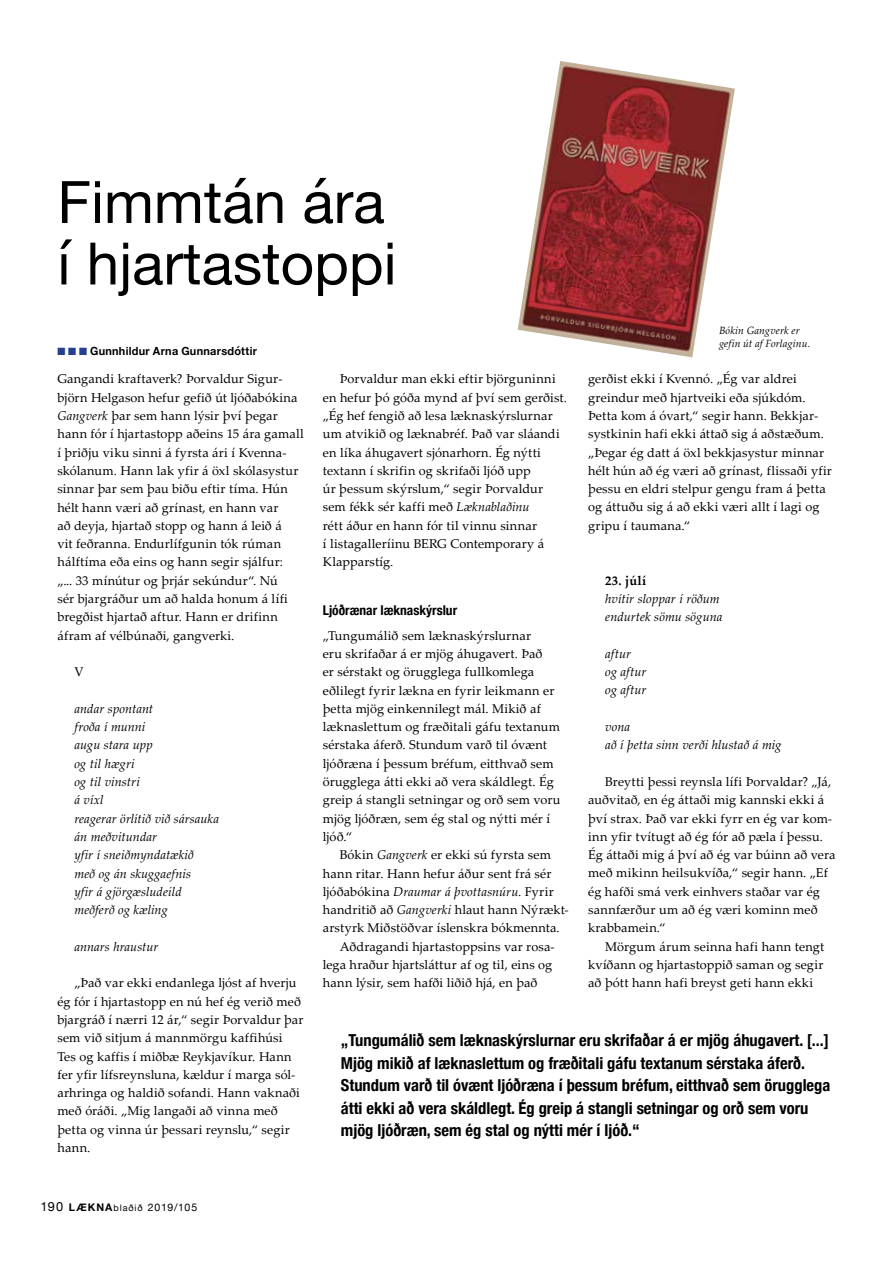
<style>
.page{position:relative;width:893px;height:1263px;background:#fff}
.page>*{position:absolute;margin:0;border:0;box-sizing:border-box;transform-origin:0 0}
.t1{font:58.5px/61.5px "Helvetica Neue";color:#000}
.t2{font:700 condensed 16.5px/22.5px "Helvetica Neue";color:#000}
.t3{font:700 condensed 13.5px "Helvetica Neue";color:#000}
.t4{font:12.75px/18.3px "Palatino Linotype";letter-spacing:.01em;color:#000}
.t5{font:italic 12.75px/18.3px "Palatino Linotype";letter-spacing:.005em;color:#000}
.t6{font:700 12.75px "Palatino Linotype";letter-spacing:.025em;color:#000}
.t7{font:700 11.25px "Helvetica Neue";letter-spacing:.025em;color:#000}
.t8{font:italic 10.5px/13.5px "Palatino Linotype";letter-spacing:.01em;color:#000}
.t9{font:10.5px "Helvetica Neue";letter-spacing:.07em;color:#000}
.s1{color:#25408f}
.s2{font-style:italic}
.s3{font-style:normal}
.s4{font-size:12.75px}
.s5{font-weight:700}
.s6{font-size:9px}
</style>
<div class="page">
<img style="left:518px;top:61px;width:217px;height:296px">
<h1 class="t1" style="left:57px;top:175px;width:341px">Fimmtán ára í hjartastoppi</h1>
<p class="t7" style="left:57px;top:343px;width:201px"><span class="s1">■</span> <span class="s1">■</span> <span class="s1">■</span> Gunnhildur Arna Gunnarsdóttir</p>
<p class="t8" style="left:719px;top:323px;width:93px">Bókin Gangverk er gefin út af Forlaginu.</p>
<p class="t4" style="left:57px;top:369px;width:248px">Gangandi kraftaverk? Þorvaldur Sigur&shy;björn Helgason hefur gefið út ljóðabókina <span class="s2">Gangverk</span> þar sem hann lýsir því þegar hann fór í hjartastopp aðeins 15 ára gamall í þriðju viku sinni á fyrsta ári í Kvenna&shy;skólanum. Hann lak yfir á öxl skólasystur sinnar þar sem þau biðu eftir tíma. Hún hélt hann væri að grínast, en hann var<br>að deyja, hjartað stopp og hann á leið á<br>vit feðranna. Endurlífgunin tók rúman hálftíma eða eins og hann segir sjálfur:<br>„... 33 mínútur og þrjár sekúndur“. Nú<br>sér bjargráður um að halda honum á lífi bregðist hjartað aftur. Hann er drifinn áfram af vélbúnaði, gangverki.</p>
<p class="t4" style="left:74px;top:662px;width:11px">V</p>
<p class="t5" style="left:74px;top:699px;width:146px">andar spontant<br>froða í munni<br>augu stara upp<br>og til hægri<br>og til vinstri<br>á víxl<br>reagerar örlítið við sársauka án meðvitundar<br>yfir í sneiðmyndatækið<br>með og án skuggaefnis<br>yfir á gjörgæsludeild meðferð og kæling</p>
<p class="t5" style="left:74px;top:937px;width:86px">annars hraustur</p>
<p class="t4" style="left:57px;top:973px;width:248px;text-indent:17px">„Það var ekki endanlega ljóst af hverju ég fór í hjartastopp en nú hef ég verið með bjargráð í nærri 12 ár,“ segir Þorvaldur þar sem við sitjum á mannmörgu kaffihúsi Tes og kaffis í miðbæ Reykjavíkur. Hann fer yfir lífsreynsluna, kældur í marga sól&shy;arhringa og haldið sofandi. Hann vaknaði með óráði. „Mig langaði að vinna með þetta og vinna úr þessari reynslu,“ segir hann.</p>
<p class="t4" style="left:323px;top:369px;width:246px;text-indent:17px">Þorvaldur man ekki eftir björguninni en hefur þó góða mynd af því sem gerðist. „Ég hef fengið að lesa læknaskýrslurnar um atvikið og læknabréf. Það var sláandi en líka áhugavert sjónarhorn. Ég nýtti textann í skrifin og skrifaði ljóð upp<br>úr þessum skýrslum,“ segir Þorvaldur sem fékk sér kaffi með <span class="s2">Læknablaðinu<br></span>rétt áður en hann fór til vinnu sinnar<br>í listagalleríinu BERG Contemporary á Klapparstíg.</p>
<p class="t3" style="left:323px;top:599px;width:136px">Ljóðrænar læknaskýrslur</p>
<p class="t4" style="left:323px;top:626px;width:239px">„Tungumálið sem læknaskýrslurnar<br>eru skrifaðar á er mjög áhugavert. Það<br>er sérstakt og örugglega fullkomlega eðlilegt fyrir lækna en fyrir leikmann er þetta mjög einkennilegt mál. Mikið af læknaslettum og fræðitali gáfu textanum sérstaka áferð. Stundum varð til óvænt ljóðræna í þessum bréfum, eitthvað sem örugglega átti ekki að vera skáldlegt. Ég greip á stangli setningar og orð sem voru mjög ljóðræn, sem ég stal og nýtti mér í ljóð.“</p>
<p class="t4" style="left:340px;top:845px;width:213px">Bókin <span class="s2">Gangverk</span> er ekki sú fyrsta sem</p>
<p class="t4" style="left:323px;top:863px;width:230px">hann ritar. Hann hefur áður sent frá sér</p>
<p class="t5" style="left:323px;top:882px;width:232px"><span class="s3">ljóðabókina</span> Draumar á þvottasnúru<span class="s3">. Fyrir</span></p>
<p class="t4" style="left:323px;top:900px;width:247px">handritið að <span class="s2">Gangverki</span> hlaut hann Nýrækt-</p>
<p class="t4" style="left:323px;top:918px;width:239px">arstyrk Miðstöðvar íslenskra bókmennta.</p>
<p class="t4" style="left:340px;top:937px;width:216px">Aðdragandi hjartastoppsins var rosa-</p>
<p class="t4" style="left:323px;top:955px;width:231px">lega hraður hjartsláttur af og til, eins og</p>
<p class="t4" style="left:323px;top:973px;width:216px">hann lýsir, sem hafði liðið hjá, en það</p>
<p class="t4" style="left:588px;top:369px;width:245px">gerðist ekki í Kvennó. „Ég var aldrei greindur með hjartveiki eða sjúkdóm.<br>Þetta kom á óvart,“ segir hann. Bekkjar&shy;systkinin hafi ekki áttað sig á aðstæðum. „Þegar ég datt á öxl bekkjasystur minnar hélt hún að ég væri að grínast, flissaði yfir þessu en eldri stelpur gengu fram á þetta og áttuðu sig á að ekki væri allt í lagi og gripu í taumana.“</p>
<p class="t6" style="left:605px;top:571px;width:43px">23. júlí</p>
<p class="t5" style="left:605px;top:589px;width:119px">hvítir sloppar í röðum endurtek sömu söguna</p>
<p class="t5" style="left:605px;top:644px;width:43px">aftur<br>og aftur og aftur</p>
<p class="t5" style="left:605px;top:717px;width:178px">vona<br>að í þetta sinn verði hlustað á mig</p>
<p class="t4" style="left:588px;top:772px;width:249px;text-indent:17px">Breytti þessi reynsla lífi Þorvaldar? „Já, auðvitað, en ég áttaði mig kannski ekki á því strax. Það var ekki fyrr en ég var kom&shy;inn yfir tvítugt að ég fór að pæla í þessu.<br>Ég áttaði mig á því að ég var búinn að vera með mikinn heilsukvíða,“ segir hann. „Ef ég hafði smá verk einhvers staðar var ég sannfærður um að ég væri kominn með krabbamein.“</p>
<p class="t4" style="left:588px;top:937px;width:238px;text-align:justify;text-indent:17px">Mörgum árum seinna hafi hann tengt kvíðann og hjartastoppið saman og segir að þótt hann hafi breyst geti hann ekki</p>
<p class="t2" style="left:341px;top:1028px;width:491px">„Tungumálið sem læknaskýrslurnar eru skrifaðar á er mjög áhugavert. [...] Mjög mikið af læknaslettum og fræðitali gáfu textanum sérstaka áferð.<br>Stundum varð til óvænt ljóðræna í þessum bréfum, eitthvað sem örugglega átti ekki að vera skáldlegt. Ég greip á stangli setningar og orð sem voru mjög ljóðræn, sem ég stal og nýtti mér í ljóð.“</p>
<p class="t9" style="left:40px;top:1200px;width:158px"><span class="s4">190</span> <span class="s5">LÆKNA</span><span class="s6">blaðið</span> 2019/105</p>
</div>
